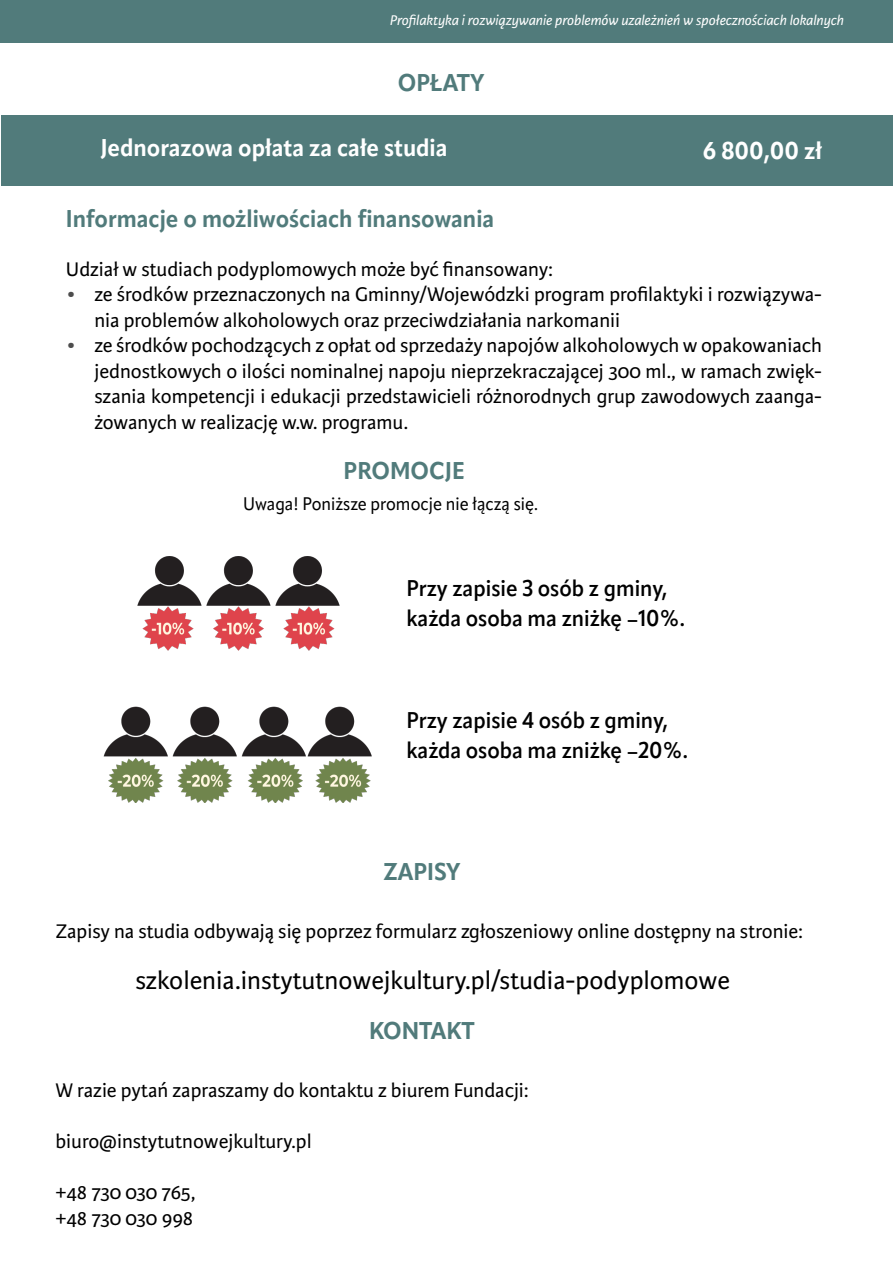
<style>
.page{position:relative;width:893px;height:1263px;background:#fff}
.page>*{position:absolute;margin:0;border:0;box-sizing:border-box;transform-origin:0 0}
.Podstawowy_akapit{font:27px "Karmina Sans";color:#000}
.t1{font:700 24px "Apparat Semi Cond";color:#517b7b}
.t2{font:700 24px "Apparat Semi Cond";color:#fff}
.Podstawowy_akapit-2{font:600 22.5px "Apparat Semi Cond";color:#000}
.Podstawowy_akapit-3{font:21px/25.5px "Karmina Sans";color:#000}
.t3{font:18px "Apparat Semi Cond";color:#000}
.t4{font:italic 15px "Karmina Sans";color:#fff}
.s1{color:#4d4d4d}
</style>
<div class="page">
<div style="left:0;top:0;width:893px;height:43px;background:#517b7b"></div>
<div style="left:1px;top:115px;width:892px;height:70px;background:#517b7b"></div>
<img style="left:137px;top:556px;width:203px;height:95px">
<img style="left:103px;top:706px;width:268px;height:96px">
<p class="t4" style="left:390px;top:12px;width:456px">Profilaktyka i rozwiązywanie problemów uzależnień w społecznościach lokalnych</p>
<p class="t1" style="left:398px;top:68px;width:88px">OPŁATY</p>
<p class="t2" style="left:100px;top:133px;width:349px">Jednorazowa opłata za całe studia</p>
<p class="t2" style="left:703px;top:136px;width:121px">6 800,00 zł</p>
<p class="t1" style="left:66px;top:204px;width:430px">Informacje o możliwościach finansowania</p>
<p class="Podstawowy_akapit-3" style="left:66px;top:257px;width:489px">Udział w studiach podyplomowych może być finansowany:</p>
<p class="Podstawowy_akapit-3" style="left:94px;top:282px;width:729px;text-indent:-27px"><span class="s1">•</span> ze środków przeznaczonych na Gminny/Wojewódzki program profilaktyki i rozwiązywa&shy;nia problemów alkoholowych oraz przeciwdziałania narkomanii</p>
<p class="Podstawowy_akapit-3" style="left:94px;top:333px;width:729px;text-align:justify;text-indent:-27px"><span class="s1">•</span> ze środków pochodzących z opłat od sprzedaży napojów alkoholowych w opakowaniach jednostkowych o ilości nominalnej napoju nieprzekraczającej 300 ml., w ramach zwięk&shy;szania kompetencji i edukacji przedstawicieli różnorodnych grup zawodowych zaanga&shy;żowanych w realizację w.w. programu.</p>
<p class="t1" style="left:344px;top:456px;width:123px">PROMOCJE</p>
<p class="t3" style="left:243px;top:493px;width:297px">Uwaga! Poniższe promocje nie łączą się.</p>
<p class="Podstawowy_akapit-2" style="left:406px;top:574px;width:262px">Przy zapisie 3 osób z gminy,</p>
<p class="Podstawowy_akapit-2" style="left:406px;top:604px;width:280px">każda osoba ma zniżkę –10%.</p>
<p class="Podstawowy_akapit-2" style="left:406px;top:707px;width:263px">Przy zapisie 4 osób z gminy,</p>
<p class="Podstawowy_akapit-2" style="left:406px;top:737px;width:283px">każda osoba ma zniżkę –20%.</p>
<p class="t1" style="left:383px;top:857px;width:79px">ZAPISY</p>
<p class="Podstawowy_akapit-3" style="left:56px;top:919px;width:749px">Zapisy na studia odbywają się poprzez formularz zgłoszeniowy online dostępny na stronie:</p>
<p class="Podstawowy_akapit" style="left:135px;top:965px;width:596px">szkolenia.instytutnowejkultury.pl/studia-podyplomowe</p>
<p class="t1" style="left:369px;top:1016px;width:107px">KONTAKT</p>
<p class="Podstawowy_akapit-3" style="left:56px;top:1078px;width:475px">W razie pytań zapraszamy do kontaktu z biurem Fundacji:</p>
<p class="Podstawowy_akapit-3" style="left:56px;top:1129px;width:258px">biuro@instytutnowejkultury.pl</p>
<p class="Podstawowy_akapit-3" style="left:56px;top:1180px;width:142px">+48 730 030 765,</p>
<p class="Podstawowy_akapit-3" style="left:56px;top:1205px;width:139px">+48 730 030 998</p>
</div>
